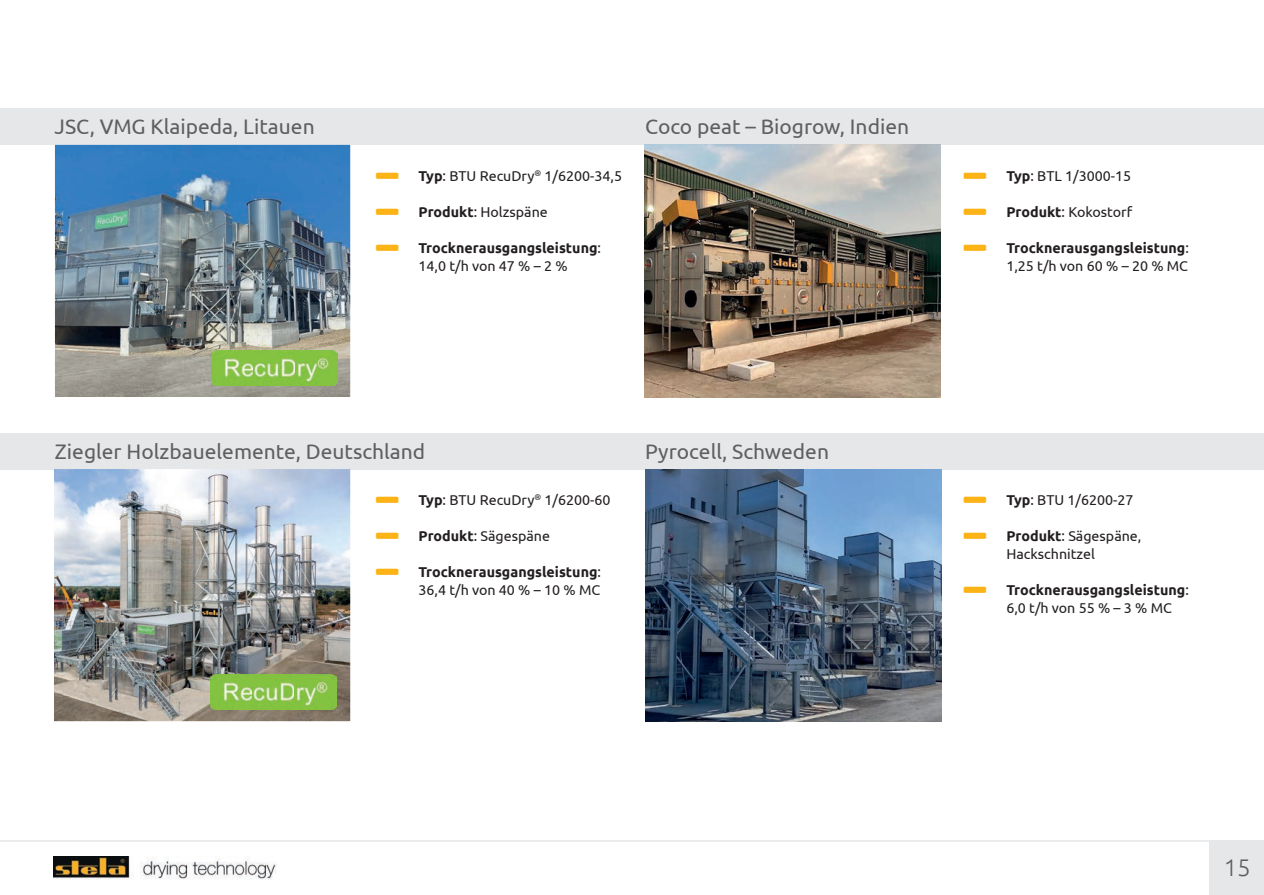
<style>
.page{position:relative;width:1264px;height:895px;background:#fff}
.page>*{position:absolute;margin:0;border:0;box-sizing:border-box;transform-origin:0 0}
.t1{font:300 24px "Ubuntu";color:#5f5f62}
.t2{font:21px "Ubuntu";color:#5f5f62}
.t3{font:700 14.25px/18px "Ubuntu";color:#231f20}
.t4{font:14.25px/18px "Ubuntu";color:#231f20}
.s1{font-weight:700}
.s2{font-weight:400}
</style>
<div class="page">
<hr style="left:0;top:840px;width:1264px;height:1px;background:#e6e7e9">
<div style="left:1210px;top:840px;width:54px;height:54px;background:#e6e7e9"></div>
<img style="left:54px;top:856px;width:223px;height:23px">
<div style="left:0;top:109px;width:1264px;height:36px;background:#e6e7e9"></div>
<div style="left:0;top:433px;width:1264px;height:36px;background:#e6e7e9"></div>
<img style="left:55px;top:145px;width:295px;height:252px">
<img style="left:54px;top:469px;width:296px;height:252px">
<img style="left:645px;top:469px;width:297px;height:252px">
<img style="left:645px;top:145px;width:296px;height:252px">
<img style="left:211px;top:350px;width:127px;height:35px">
<img style="left:210px;top:674px;width:127px;height:35px">
<h2 class="t2" style="left:55px;top:114px;width:262px">JSC, VMG Klaipeda, Litauen</h2>
<h2 class="t2" style="left:645px;top:114px;width:265px">Coco peat – Biogrow, Indien</h2>
<p class="t4" style="left:419px;top:166px;width:205px"><span class="s1">Typ</span>: BTU RecuDry<sup>®</sup> 1/6200-34,5</p>
<p class="t4" style="left:419px;top:202px;width:131px"><span class="s1">Produkt</span>: Holzspäne</p>
<p class="t3" style="left:419px;top:239px;width:184px">Trocknerausgangsleistung<span class="s2">:<br>14,0 t/h von 47 % – 2 %</span></p>
<h2 class="t2" style="left:55px;top:438px;width:372px">Ziegler Holzbauelemente, Deutschland</h2>
<h2 class="t2" style="left:645px;top:438px;width:185px">Pyrocell, Schweden</h2>
<p class="t4" style="left:419px;top:490px;width:194px"><span class="s1">Typ</span>: BTU RecuDry<sup>®</sup> 1/6200-60</p>
<p class="t4" style="left:419px;top:526px;width:133px"><span class="s1">Produkt</span>: Sägespäne</p>
<p class="t3" style="left:419px;top:563px;width:184px">Trocknerausgangsleistung<span class="s2">:<br>36,4 t/h von 40 % – 10 % MC</span></p>
<p class="t4" style="left:1006px;top:166px;width:126px"><span class="s1">Typ</span>: BTL 1/3000-15</p>
<p class="t4" style="left:1006px;top:202px;width:127px"><span class="s1">Produkt</span>: Kokostorf</p>
<p class="t3" style="left:1006px;top:239px;width:184px">Trocknerausgangsleistung<span class="s2">:<br>1,25 t/h von 60 % – 20 % MC</span></p>
<p class="t4" style="left:1006px;top:490px;width:129px"><span class="s1">Typ</span>: BTU 1/6200-27</p>
<p class="t4" style="left:1006px;top:526px;width:137px"><span class="s1">Produkt</span>: Sägespäne,<br>Hackschnitzel</p>
<p class="t3" style="left:1006px;top:581px;width:184px">Trocknerausgangsleistung<span class="s2">:<br>6,0 t/h von 55 % – 3 % MC</span></p>
<h1 class="t1" style="left:1224px;top:853px;width:29px">15</h1>
</div>
